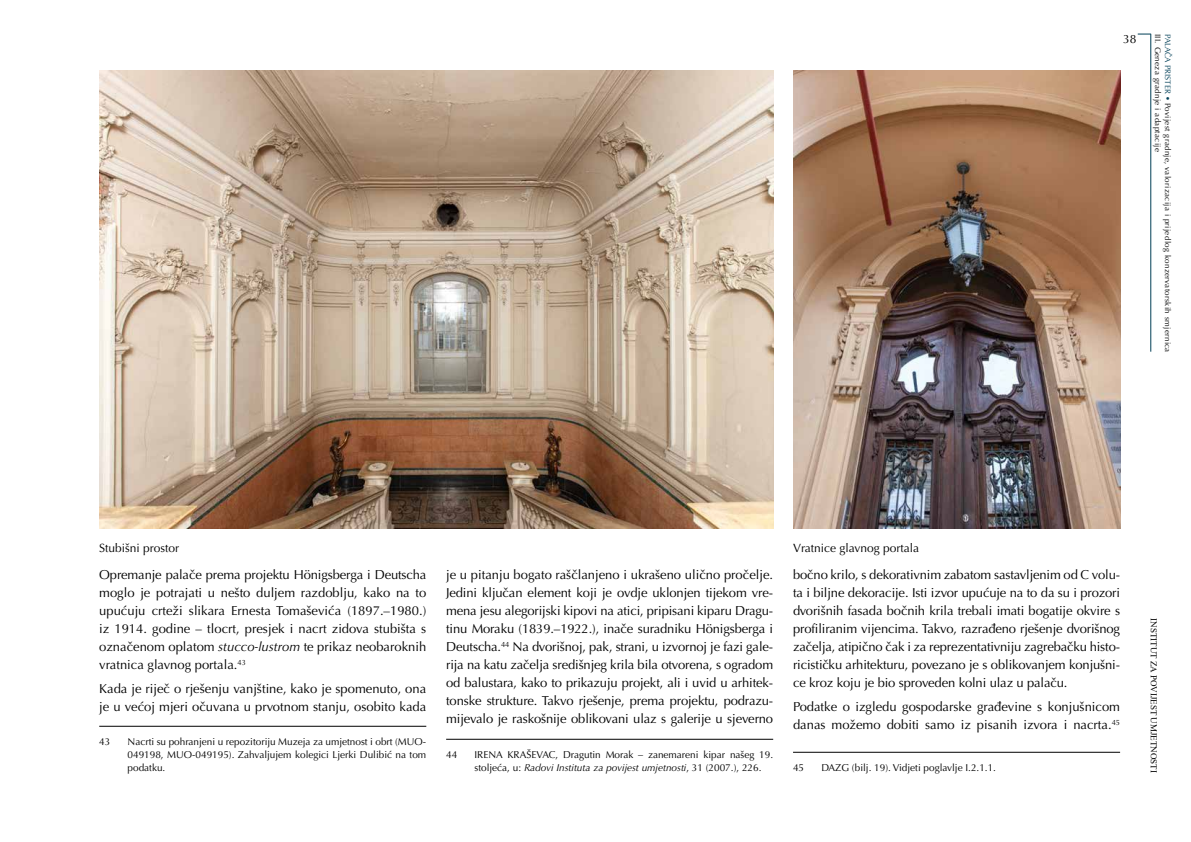
<style>
.page{position:relative;width:1191px;height:842px;background:#fff}
.page>*{position:absolute;margin:0;border:0;box-sizing:border-box;transform-origin:0 0}
.t1{font:13px/18px "Optima LT Pro";color:#000;text-align:justify}
.t2{font:12px "Optima LT Pro";color:#000}
.t3{font:10px/13px "Optima LT Pro";color:#000;text-align:justify}
.t4{font:9px "Times New Roman";color:#000}
.t5{font:8px/9.8px "Optima LT Pro";letter-spacing:.04em;color:#000}
.s1{color:#003f57}
.s2{font-style:italic}
</style>
<div class="page">
<hr style="left:1150px;top:34px;width:1px;height:318px;background:#003f57">
<svg style="left:1137px;top:34px;width:13px;height:1px"></svg>
<hr style="left:99px;top:726px;width:327px;height:1px;background:#000">
<hr style="left:446px;top:739px;width:327px;height:1px;background:#000">
<img style="left:99px;top:71px;width:674px;height:458px">
<img style="left:793px;top:71px;width:327px;height:458px">
<hr style="left:793px;top:752px;width:327px;height:1px;background:#000">
<p class="t2" style="left:99px;top:540px;width:82px">Stubišni prostor</p>
<p class="t2" style="left:793px;top:540px;width:128px">Vratnice glavnog portala</p>
<p class="t2" style="left:1123px;top:31px;width:15px">38</p>
<p class="t5" style="left:1172px;top:34px;width:320px;rotate:90deg"><span class="s1">PALAČA PRISTER •</span> Povijest gradnje, valorizacija i prijedlog konzervatorskih smjernica<br>III. Geneza gradnje i adaptacije</p>
<p class="t1" style="left:99px;top:566px;width:328px">Opremanje palače prema projektu Hönigsberga i Deutscha moglo je potrajati u nešto duljem razdoblju, kako na to upućuju crteži slikara Ernesta Tomaševića (1897.–1980.) iz 1914. godine – tlocrt, presjek i nacrt zidova stubišta s označenom oplatom <span class="s2">stucco-lustrom</span> te prikaz neobaroknih vratnica glavnog portala.<sup>43</sup></p>
<p class="t1" style="left:99px;top:680px;width:328px">Kada je riječ o rješenju vanjštine, kako je spomenuto, ona je u većoj mjeri očuvana u prvotnom stanju, osobito kada</p>
<p class="t3" style="left:99px;top:735px;width:13px">43</p>
<p class="t3" style="left:128px;top:735px;width:300px">Nacrti su pohranjeni u repozitoriju Muzeja za umjetnost i obrt (MUO-049198, MUO-049195). Zahvaljujem kolegici Ljerki Dulibić na tom podatku.</p>
<p class="t1" style="left:446px;top:566px;width:328px">je u pitanju bogato raščlanjeno i ukrašeno ulično pročelje.<br>Jedini ključan element koji je ovdje uklonjen tijekom vre&shy;mena jesu alegorijski kipovi na atici, pripisani kiparu Dragu&shy;tinu Moraku (1839.–1922.), inače suradniku Hönigsberga i Deutscha.<sup>44</sup> Na dvorišnoj, pak, strani, u izvornoj je fazi gale&shy;rija na katu začelja središnjeg krila bila otvorena, s ogradom od balustara, kako to prikazuju projekt, ali i uvid u arhitek&shy;tonske strukture. Takvo rješenje, prema projektu, podrazu&shy;mijevalo je raskošnije oblikovani ulaz s galerije u sjeverno</p>
<p class="t3" style="left:446px;top:748px;width:13px">44</p>
<p class="t3" style="left:474px;top:748px;width:300px">IRENA KRAŠEVAC, Dragutin Morak – zanemareni kipar našeg 19. stoljeća, u: <span class="s2">Radovi Instituta za povijest umjetnosti</span>, 31 (2007.), 226.</p>
<p class="t1" style="left:793px;top:566px;width:328px">bočno krilo, s dekorativnim zabatom sastavljenim od C volu&shy;ta i biljne dekoracije. Isti izvor upućuje na to da su i prozori dvorišnih fasada bočnih krila trebali imati bogatije okvire s profiliranim vijencima. Takvo, razrađeno rješenje dvorišnog začelja, atipično čak i za reprezentativniju zagrebačku histo&shy;ricističku arhitekturu, povezano je s oblikovanjem konjušni&shy;ce kroz koju je bio sproveden kolni ulaz u palaču.</p>
<p class="t1" style="left:793px;top:698px;width:328px">Podatke o izgledu gospodarske građevine s konjušnicom danas možemo dobiti samo iz pisanih izvora i nacrta.<sup>45</sup></p>
<p class="t3" style="left:793px;top:761px;width:13px">45</p>
<p class="t3" style="left:821px;top:761px;width:176px">DAZG (bilj. 19). Vidjeti poglavlje I.2.1.1.</p>
<p class="t4" style="left:1160px;top:618px;width:156px;rotate:90deg">INSTITUT ZA POVIJEST UMJETNOSTI</p>
</div>
